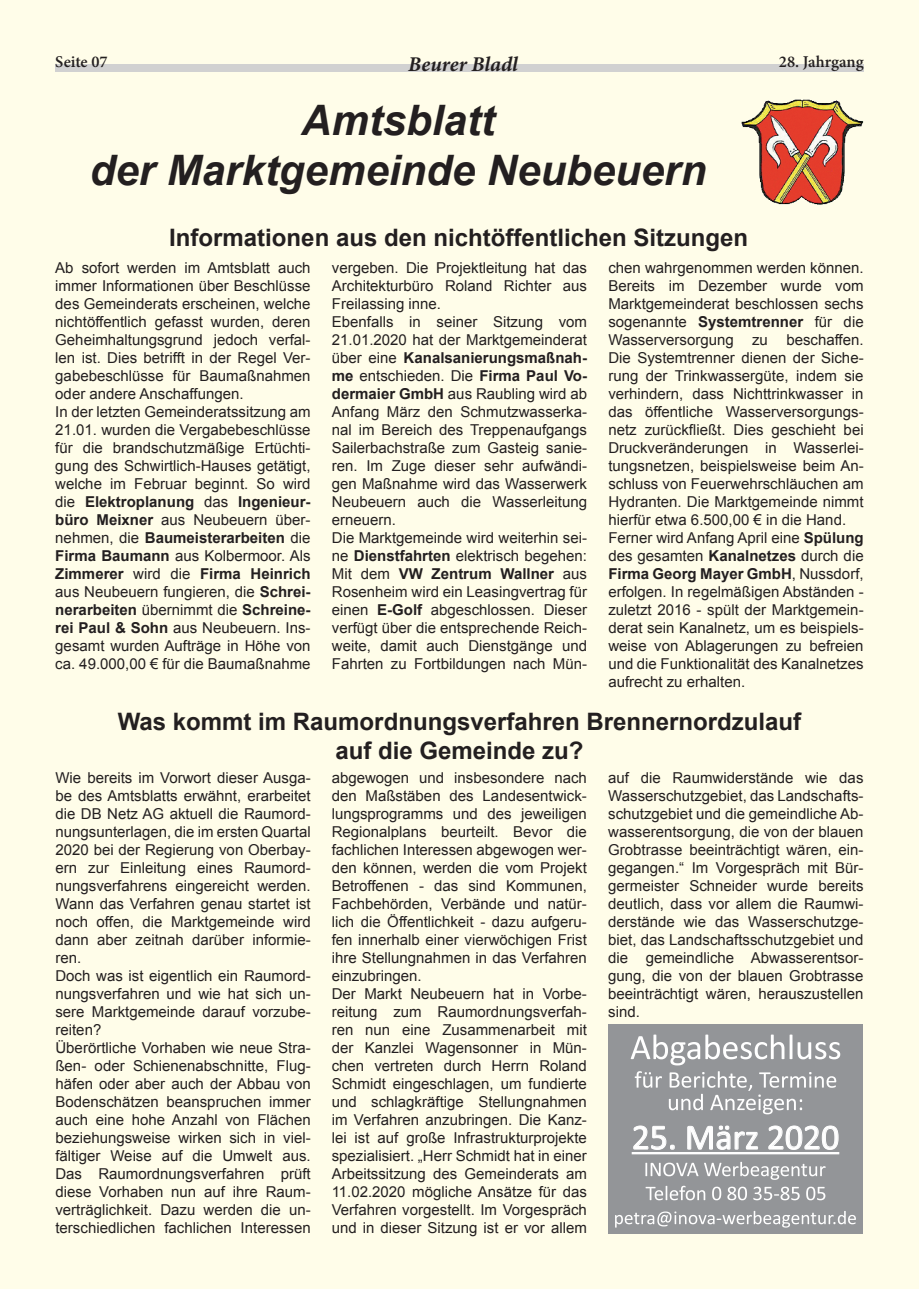
<style>
.page{position:relative;width:919px;height:1289px;background:#fff}
.page>*{position:absolute;margin:0;border:0;box-sizing:border-box;transform-origin:0 0}
.t1{font:italic 700 42px/50.4px "Arial";color:#231f20;text-align:center}
.t2{font:36px "Calibri";letter-spacing:-.005em;color:#fff}
.t3{font:700 24px/28.8px "Arial";color:#231f20;text-align:center}
.t4{font:italic 700 21px "Minion Pro";color:#231f20}
.t5{font:600 16.5px "Minion Pro";letter-spacing:-.005em;color:#231f20}
.t6{font:15px/18px "Arial";color:#231f20}
.s1{font-weight:700}
</style>
<div class="page">
<div style="left:0;top:0;width:13px;height:1288px;background:#fffde9"></div>
<div style="left:13px;top:0;width:905px;height:1288px;background:#fffde9"></div>
<img style="left:741px;top:99px;width:122px;height:106px">
<div style="left:608px;top:1023px;width:255px;height:210px;background:#939598"></div>
<hr style="left:631px;top:1151px;width:208px;height:3px;background:#fff">
<svg style="left:630px;top:1034px;width:210px;height:31px"></svg>
<svg style="left:634px;top:1071px;width:202px;height:43px"></svg>
<svg style="left:633px;top:1125px;width:42px;height:25px"></svg>
<svg style="left:687px;top:1125px;width:71px;height:25px"></svg>
<svg style="left:768px;top:1125px;width:70px;height:25px"></svg>
<svg style="left:645px;top:1161px;width:180px;height:18px"></svg>
<svg style="left:645px;top:1185px;width:180px;height:15px"></svg>
<svg style="left:615px;top:1210px;width:240px;height:17px"></svg>
<p class="t5" style="left:55px;top:51px;width:54px">Seite 07</p>
<h3 class="t4" style="left:408px;top:49px;width:111px">Beurer Bladl</h3>
<p class="t5" style="left:778px;top:51px;width:86px">28. Jahrgang</p>
<h1 class="t1" style="left:90px;top:95px;width:618px">Amtsblatt<br>der Marktgemeinde Neubeuern</h1>
<h3 class="t3" style="left:169px;top:224px;width:580px">Informationen aus den nichtöffentlichen Sitzungen</h3>
<p class="t6" style="left:55px;top:259px;width:257px">Ab sofort werden im Amtsblatt auch immer Informationen über Beschlüsse des Gemeinderats erscheinen, welche nichtöffentlich gefasst wurden, deren Geheimhaltungsgrund jedoch verfal&shy;len ist. Dies betrifft in der Regel Ver&shy;gabebeschlüsse für Baumaßnahmen oder andere Anschaffungen.<br>In der letzten Gemeinderatssitzung am 21.01. wurden die Vergabebeschlüsse für die brandschutzmäßige Ertüchti&shy;gung des Schwirtlich-Hauses getätigt, welche im Februar beginnt. So wird die <span class="s1">Elektroplanung</span> das <span class="s1">Ingenieur&shy;büro Meixner</span> aus Neubeuern über&shy;nehmen, die <span class="s1">Baumeisterarbeiten</span> die <span class="s1">Firma Baumann</span> aus Kolbermoor. Als <span class="s1">Zimmerer</span> wird die <span class="s1">Firma Heinrich </span>aus Neubeuern fungieren, die <span class="s1">Schrei&shy;nerarbeiten</span> übernimmt die <span class="s1">Schreine&shy;rei Paul &amp; Sohn</span> aus Neubeuern. Ins&shy;gesamt wurden Aufträge in Höhe von ca. 49.000,00 € für die Baumaßnahme</p>
<p class="t6" style="left:332px;top:259px;width:257px">vergeben. Die Projektleitung hat das Architekturbüro Roland Richter aus Freilassing inne.<br>Ebenfalls in seiner Sitzung vom 21.01.2020 hat der Marktgemeinderat über eine <span class="s1">Kanalsanierungsmaßnah&shy;me</span> entschieden. Die <span class="s1">Firma Paul Vo&shy;dermaier GmbH</span> aus Raubling wird ab Anfang März den Schmutzwasserka&shy;nal im Bereich des Treppenaufgangs Sailerbachstraße zum Gasteig sanie&shy;ren. Im Zuge dieser sehr aufwändi&shy;gen Maßnahme wird das Wasserwerk Neubeuern auch die Wasserleitung erneuern.<br>Die Marktgemeinde wird weiterhin sei&shy;ne <span class="s1">Dienstfahrten</span> elektrisch begehen:<br>Mit dem <span class="s1">VW Zentrum Wallner</span> aus Rosenheim wird ein Leasingvertrag für einen <span class="s1">E-Golf</span> abgeschlossen. Dieser verfügt über die entsprechende Reich&shy;weite, damit auch Dienstgänge und Fahrten zu Fortbildungen nach Mün-</p>
<p class="t6" style="left:608px;top:259px;width:257px">chen wahrgenommen werden können.<br>Bereits im Dezember wurde vom Marktgemeinderat beschlossen sechs sogenannte <span class="s1">Systemtrenner</span> für die Wasserversorgung zu beschaffen.<br>Die Systemtrenner dienen der Siche&shy;rung der Trinkwassergüte, indem sie verhindern, dass Nichttrinkwasser in das öffentliche Wasserversorgungs&shy;netz zurückfließt. Dies geschieht bei Druckveränderungen in Wasserlei&shy;tungsnetzen, beispielsweise beim An&shy;schluss von Feuerwehrschläuchen am Hydranten. Die Marktgemeinde nimmt hierfür etwa 6.500,00 € in die Hand.<br>Ferner wird Anfang April eine <span class="s1">Spülung </span>des gesamten <span class="s1">Kanalnetzes</span> durch die <span class="s1">Firma Georg Mayer GmbH</span>, Nussdorf, erfolgen. In regelmäßigen Abständen - zuletzt 2016 - spült der Marktgemein&shy;derat sein Kanalnetz, um es beispiels&shy;weise von Ablagerungen zu befreien und die Funktionalität des Kanalnetzes aufrecht zu erhalten.</p>
<h3 class="t3" style="left:118px;top:707px;width:685px">Was kommt im Raumordnungsverfahren Brennernordzulauf auf die Gemeinde zu?</h3>
<p class="t6" style="left:55px;top:768px;width:257px">Wie bereits im Vorwort dieser Ausga&shy;be des Amtsblatts erwähnt, erarbeitet die DB Netz AG aktuell die Raumord&shy;nungsunterlagen, die im ersten Quartal 2020 bei der Regierung von Oberbay&shy;ern zur Einleitung eines Raumord&shy;nungsverfahrens eingereicht werden.<br>Wann das Verfahren genau startet ist noch offen, die Marktgemeinde wird dann aber zeitnah darüber informie&shy;ren.<br>Doch was ist eigentlich ein Raumord&shy;nungsverfahren und wie hat sich un&shy;sere Marktgemeinde darauf vorzube&shy;reiten?<br>Überörtliche Vorhaben wie neue Stra&shy;ßen- oder Schienenabschnitte, Flug&shy;häfen oder aber auch der Abbau von Bodenschätzen beanspruchen immer auch eine hohe Anzahl von Flächen beziehungsweise wirken sich in viel&shy;fältiger Weise auf die Umwelt aus.<br>Das Raumordnungsverfahren prüft diese Vorhaben nun auf ihre Raum&shy;verträglichkeit. Dazu werden die un&shy;terschiedlichen fachlichen Interessen</p>
<p class="t6" style="left:331px;top:768px;width:257px">abgewogen und insbesondere nach den Maßstäben des Landesentwick&shy;lungsprogramms und des jeweiligen Regionalplans beurteilt. Bevor die fachlichen Interessen abgewogen wer&shy;den können, werden die vom Projekt Betroffenen - das sind Kommunen, Fachbehörden, Verbände und natür&shy;lich die Öffentlichkeit - dazu aufgeru&shy;fen innerhalb einer vierwöchigen Frist ihre Stellungnahmen in das Verfahren einzubringen.<br>Der Markt Neubeuern hat in Vorbe&shy;reitung zum Raumordnungsverfah&shy;ren nun eine Zusammenarbeit mit der Kanzlei Wagensonner in Mün&shy;chen vertreten durch Herrn Roland Schmidt eingeschlagen, um fundierte und schlagkräftige Stellungnahmen im Verfahren anzubringen. Die Kanz&shy;lei ist auf große Infrastrukturprojekte spezialisiert. „Herr Schmidt hat in einer Arbeitssitzung des Gemeinderats am 11.02.2020 mögliche Ansätze für das Verfahren vorgestellt. Im Vorgespräch und in dieser Sitzung ist er vor allem</p>
<p class="t6" style="left:608px;top:768px;width:257px;text-align:justify">auf die Raumwiderstände wie das Wasserschutzgebiet, das Landschafts&shy;schutzgebiet und die gemeindliche Ab&shy;wasserentsorgung, die von der blauen Grobtrasse beeinträchtigt wären, ein&shy;gegangen.“ Im Vorgespräch mit Bür&shy;germeister Schneider wurde bereits deutlich, dass vor allem die Raumwi&shy;derstände wie das Wasserschutzge&shy;biet, das Landschaftsschutzgebiet und die gemeindliche Abwasserentsor&shy;gung, die von der blauen Grobtrasse beeinträchtigt wären, herauszustellen sind.</p>
<h2 class="t2" style="left:631px;top:1114px;width:209px">25. März 2020</h2>
</div>
